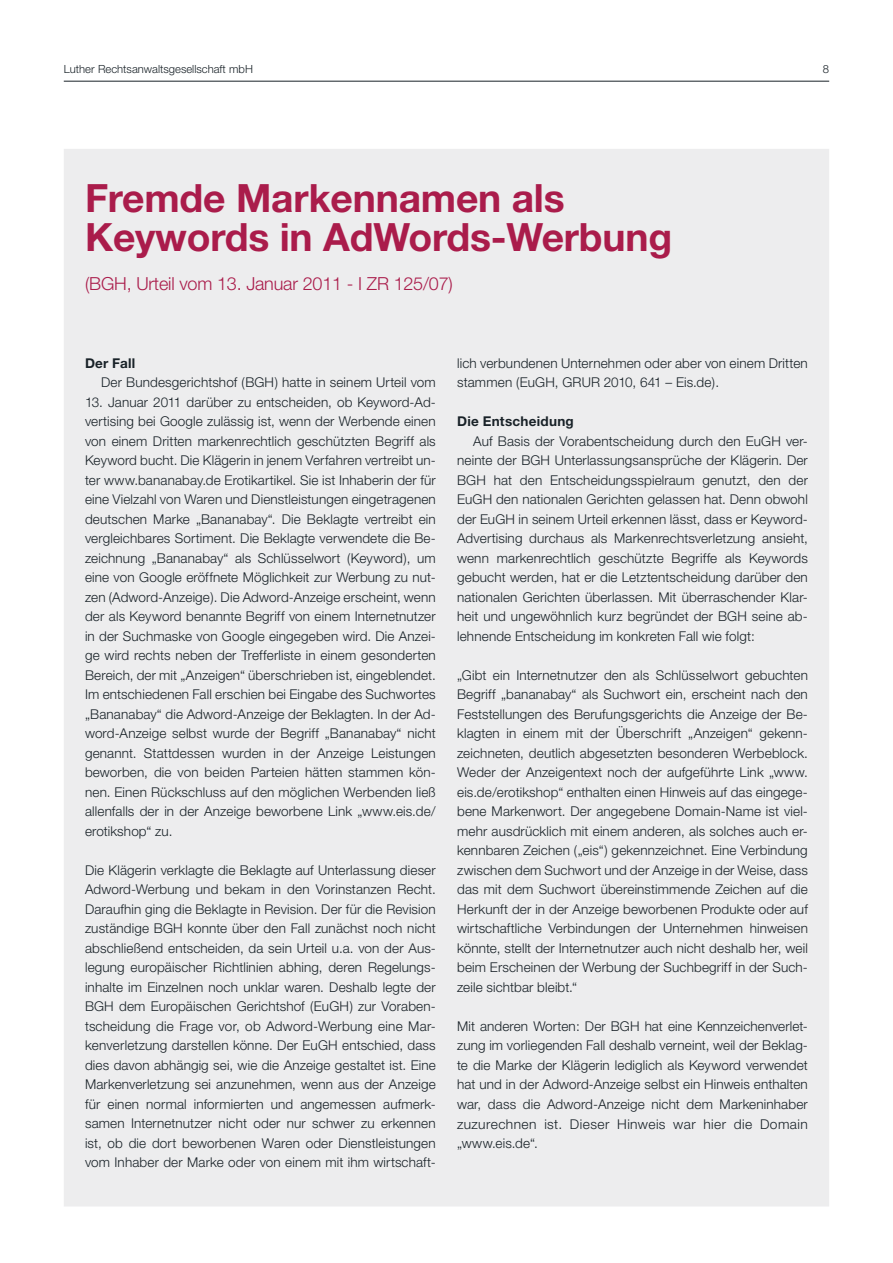
<style>
.page{position:relative;width:893px;height:1263px;background:#fff}
.page>*{position:absolute;margin:0;border:0;box-sizing:border-box;transform-origin:0 0}
.t1{font:700 39px/39px "Helvetica Neue";letter-spacing:-.005em;color:#aa1c4b}
.t2{font:300 18px "Helvetica Neue";letter-spacing:-.01em;color:#aa1c4b}
.t3{font:300 13.5px/19.5px "Helvetica Neue";letter-spacing:.01em;color:#192228;text-align:justify}
.t4{font:700 13.5px "Helvetica Neue";letter-spacing:.02em;color:#192228}
.t5{font:300 11.25px "Helvetica Neue";color:#192228}
</style>
<div class="page">
<div style="left:64px;top:149px;width:765px;height:1057px;background:#ededee"></div>
<hr style="left:64px;top:81px;width:765px;height:1px;background:#192228">
<p class="t5" style="left:64px;top:62px;width:191px">Luther Rechtsanwaltsgesellschaft mbH</p>
<p class="t5" style="left:823px;top:62px;width:8px">8</p>
<h1 class="t1" style="left:85px;top:178px;width:589px">Fremde Markennamen als<br>Keywords in AdWords-Werbung</h1>
<h2 class="t2" style="left:85px;top:272px;width:369px">(BGH, Urteil vom 13. Januar 2011 - I ZR 125/07)</h2>
<p class="t4" style="left:85px;top:355px;width:52px">Der Fall</p>
<p class="t3" style="left:101px;top:372px;width:336px">Der Bundesgerichtshof (BGH) hatte in seinem Urteil vom</p>
<p class="t3" style="left:85px;top:392px;width:352px">13. Januar 2011 darüber zu entscheiden, ob Keyword-Ad&shy;vertising bei Google zulässig ist, wenn der Werbende einen von einem Dritten markenrechtlich geschützten Begriff als Keyword bucht. Die Klägerin in jenem Verfahren vertreibt un&shy;ter www.bananabay.de Erotikartikel. Sie ist Inhaberin der für eine Vielzahl von Waren und Dienstleistungen eingetragenen deutschen Marke „Bananabay“. Die Beklagte vertreibt ein vergleichbares Sortiment. Die Beklagte verwendete die Be&shy;zeichnung „Bananabay“ als Schlüsselwort (Keyword), um eine von Google eröffnete Möglichkeit zur Werbung zu nut&shy;zen (Adword-Anzeige). Die Adword-Anzeige erscheint, wenn der als Keyword benannte Begriff von einem Internetnutzer in der Suchmaske von Google eingegeben wird. Die Anzei&shy;ge wird rechts neben der Trefferliste in einem gesonderten Bereich, der mit „Anzeigen“ überschrieben ist, eingeblendet.<br>Im entschiedenen Fall erschien bei Eingabe des Suchwortes „Bananabay“ die Adword-Anzeige der Beklagten. In der Ad&shy;word-Anzeige selbst wurde der Begriff „Bananabay“ nicht genannt. Stattdessen wurden in der Anzeige Leistungen beworben, die von beiden Parteien hätten stammen kön&shy;nen. Einen Rückschluss auf den möglichen Werbenden ließ allenfalls der in der Anzeige beworbene Link „www.eis.de/ erotikshop“ zu.</p>
<p class="t3" style="left:85px;top:860px;width:352px">Die Klägerin verklagte die Beklagte auf Unterlassung dieser Adword-Werbung und bekam in den Vorinstanzen Recht.<br>Daraufhin ging die Beklagte in Revision. Der für die Revision zuständige BGH konnte über den Fall zunächst noch nicht abschließend entscheiden, da sein Urteil u.a. von der Aus&shy;legung europäischer Richtlinien abhing, deren Regelungs&shy;inhalte im Einzelnen noch unklar waren. Deshalb legte der BGH dem Europäischen Gerichtshof (EuGH) zur Voraben&shy;tscheidung die Frage vor, ob Adword-Werbung eine Mar&shy;kenverletzung darstellen könne. Der EuGH entschied, dass dies davon abhängig sei, wie die Anzeige gestaltet ist. Eine Markenverletzung sei anzunehmen, wenn aus der Anzeige für einen normal informierten und angemessen aufmerk&shy;samen Internetnutzer nicht oder nur schwer zu erkennen ist, ob die dort beworbenen Waren oder Dienstleistungen vom Inhaber der Marke oder von einem mit ihm wirtschaft-</p>
<p class="t3" style="left:457px;top:353px;width:352px">lich verbundenen Unternehmen oder aber von einem Dritten stammen (EuGH, GRUR 2010, 641 – Eis.de).</p>
<p class="t4" style="left:457px;top:413px;width:118px">Die Entscheidung</p>
<p class="t3" style="left:457px;top:431px;width:352px;text-indent:16px">Auf Basis der Vorabentscheidung durch den EuGH ver&shy;neinte der BGH Unterlassungsansprüche der Klägerin. Der BGH hat den Entscheidungsspielraum genutzt, den der EuGH den nationalen Gerichten gelassen hat. Denn obwohl der EuGH in seinem Urteil erkennen lässt, dass er Keyword-Advertising durchaus als Markenrechtsverletzung ansieht, wenn markenrechtlich geschützte Begriffe als Keywords gebucht werden, hat er die Letztentscheidung darüber den nationalen Gerichten überlassen. Mit überraschender Klar&shy;heit und ungewöhnlich kurz begründet der BGH seine ab&shy;lehnende Entscheidung im konkreten Fall wie folgt:</p>
<p class="t3" style="left:457px;top:665px;width:352px">„Gibt ein Internetnutzer den als Schlüsselwort gebuchten Begriff „bananabay“ als Suchwort ein, erscheint nach den Feststellungen des Berufungsgerichts die Anzeige der Be&shy;klagten in einem mit der Überschrift „Anzeigen“ gekenn&shy;zeichneten, deutlich abgesetzten besonderen Werbeblock.<br>Weder der Anzeigentext noch der aufgeführte Link „www. eis.de/erotikshop“ enthalten einen Hinweis auf das eingege&shy;bene Markenwort. Der angegebene Domain-Name ist viel&shy;mehr ausdrücklich mit einem anderen, als solches auch er&shy;kennbaren Zeichen („eis“) gekennzeichnet. Eine Verbindung zwischen dem Suchwort und der Anzeige in der Weise, dass das mit dem Suchwort übereinstimmende Zeichen auf die Herkunft der in der Anzeige beworbenen Produkte oder auf wirtschaftliche Verbindungen der Unternehmen hinweisen könnte, stellt der Internetnutzer auch nicht deshalb her, weil beim Erscheinen der Werbung der Suchbegriff in der Such&shy;zeile sichtbar bleibt.“</p>
<p class="t3" style="left:457px;top:1016px;width:352px">Mit anderen Worten: Der BGH hat eine Kennzeichenverlet&shy;zung im vorliegenden Fall deshalb verneint, weil der Beklag&shy;te die Marke der Klägerin lediglich als Keyword verwendet hat und in der Adword-Anzeige selbst ein Hinweis enthalten war, dass die Adword-Anzeige nicht dem Markeninhaber zuzurechnen ist. Dieser Hinweis war hier die Domain „www.eis.de“.</p>
</div>
